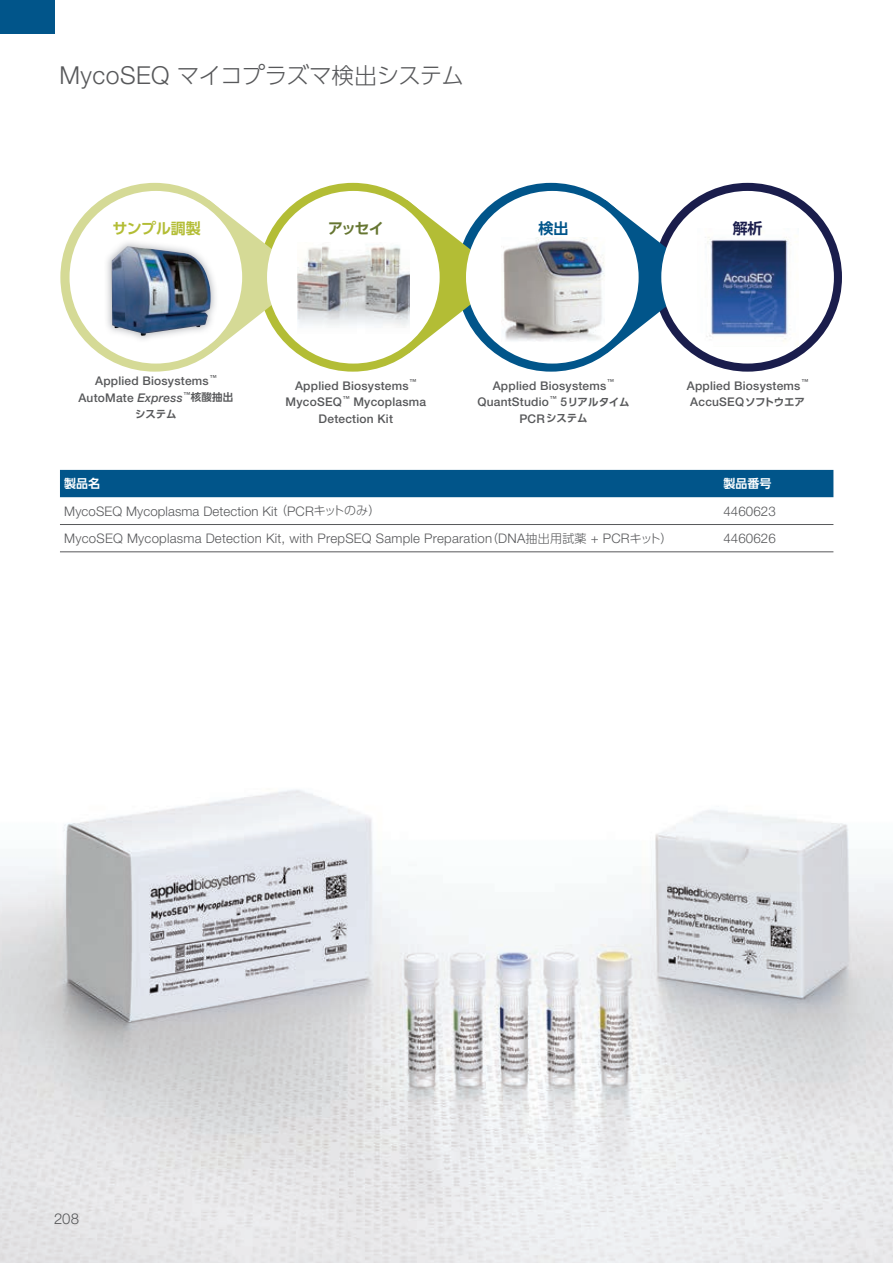
<style>
.page{position:relative;width:893px;height:1263px;background:#fff}
.page>*{position:absolute;margin:0;border:0;box-sizing:border-box;transform-origin:0 0}
.t1{font:22.5px "UD Shin Go Pro Light 90 pv RKSJ H";letter-spacing:-.02em;color:#57585a}
.t2{font:15px "UD Shin Go Pro De Bold 90 pv RKSJ H";letter-spacing:-.01em;color:#b3bd35}
.t3{font:15px "UD Shin Go Pro De Bold 90 pv RKSJ H";color:#667632}
.t4{font:300 15px "Helvetica Neue LTW1 G";color:#57585a}
.t5{font:15px "UD Shin Go Pro De Bold 90 pv RKSJ H";color:#01558a}
.t6{font:15px "UD Shin Go Pro De Bold 90 pv RKSJ H";color:#1a1d4c}
.t7{font:300 13.35px "Helvetica Neue LTW1 G";letter-spacing:.01em;color:#57585a}
.t8{font:300 13.2px "Helvetica Neue LTW1 G";letter-spacing:.02em;color:#57585a}
.t9{font:500 12px/16.5px "Helvetica Neue LTW1 G";letter-spacing:.015em;color:#57585a}
.t10{font:12px "UD Shin Go Pro De Bold 90 pv RKSJ H";color:#fff}
.t11{font:10.5px "UD Shin Go Pro De Bold 90 pv RKSJ H";letter-spacing:-.015em;color:#57585a}
.s1{font-family:"Helvetica Neue LTW1 G";font-weight:300;font-size:24.75px}
.s2{font-style:italic}
.s3{font-size:12.15px}
.s4{font-family:"UD Shin Go Pro De Bold 90 pv RKSJ H";font-weight:400;font-size:10.5px}
.s5{font-family:"Helvetica Neue LTW1 G";font-weight:500;font-size:12px}
.s6{font-family:"UD Shin Go Pro Light 90 pv RKSJ H";font-weight:400;font-size:12px}
</style>
<div class="page">
<div style="left:0;top:0;width:55px;height:34px;background:#01558a"></div>
<img style="left:0;top:789px;width:892px;height:474px">
<div style="left:60px;top:470px;width:773px;height:27px;background:#01558a"></div>
<hr style="left:60px;top:524px;width:773px;height:1px;background:#57585a">
<hr style="left:60px;top:552px;width:773px;height:1px;background:#57585a">
<div style="left:653px;top:183px;width:189px;height:189px;background:#1a1d4c;border-radius:50%"></div>
<div style="left:457px;top:183px;width:188px;height:189px;background:#01558a;border-radius:50%"></div>
<svg style="left:605px;top:200px;width:98px;height:153px"></svg>
<div style="left:258px;top:183px;width:189px;height:189px;background:#b3bd35;border-radius:50%"></div>
<svg style="left:407px;top:200px;width:99px;height:153px"></svg>
<div style="left:60px;top:183px;width:189px;height:189px;background:#d5da96;border-radius:50%"></div>
<div style="left:661px;top:191px;width:173px;height:173px;background:#fff;border-radius:50%"></div>
<div style="left:466px;top:191px;width:173px;height:173px;background:#fff;border-radius:50%"></div>
<div style="left:267px;top:191px;width:173px;height:173px;background:#fff;border-radius:50%"></div>
<div style="left:70px;top:191px;width:172px;height:173px;background:#fff;border-radius:50%"></div>
<img style="left:307px;top:245px;width:102px;height:81px">
<img style="left:501px;top:238px;width:104px;height:103px">
<img style="left:706px;top:229px;width:83px;height:113px">
<svg style="left:209px;top:200px;width:98px;height:153px"></svg>
<img style="left:107px;top:239px;width:111px;height:104px">
<img style="left:112px;top:246px;width:99px;height:90px">
<h1 class="t1" style="left:60px;top:67px;width:406px"><span class="s1">MycoSEQ</span> マイコプラズマ検出システム</h1>
<p class="t2" style="left:112px;top:222px;width:90px">サンプル調製</p>
<p class="t3" style="left:328px;top:222px;width:57px">アッセイ</p>
<p class="t5" style="left:539px;top:222px;width:31px">検出</p>
<p class="t9" style="left:78px;top:374px;width:140px;text-indent:17px">Applied Biosystems<sup>™<br></sup>AutoMate <span class="s2">Express</span><sup>™</sup></p>
<p class="t11" style="left:191px;top:394px;width:44px">核酸抽出</p>
<p class="t11" style="left:135px;top:410px;width:43px">システム</p>
<p class="t9" style="left:286px;top:378px;width:142px;text-align:center">Applied Biosystems<sup>™<br></sup>MycoSEQ<sup>™</sup> Mycoplasma<br>Detection Kit</p>
<p class="t9" style="left:477px;top:378px;width:154px;text-align:center">Applied Biosystems<sup>™<br></sup>QuantStudio<sup>™</sup> <span class="s3">5</span><span class="s4">リアルタイム</span></p>
<p class="t11" style="left:519px;top:414px;width:70px"><span class="s5">PCR</span>システム</p>
<p class="t6" style="left:733px;top:222px;width:31px">解析</p>
<p class="t9" style="left:687px;top:378px;width:123px">Applied Biosystems<sup>™<br></sup>AccuSEQ<span class="s4">ソフトウエア</span></p>
<p class="t10" style="left:64px;top:479px;width:37px">製品名</p>
<p class="t10" style="left:723px;top:479px;width:49px">製品番号</p>
<p class="t8" style="left:64px;top:506px;width:318px">MycoSEQ Mycoplasma Detection Kit <span class="s6">（</span>PCR<span class="s6">キットのみ）</span></p>
<p class="t7" style="left:723px;top:506px;width:54px">4460623</p>
<p class="t8" style="left:64px;top:533px;width:610px">MycoSEQ Mycoplasma Detection Kit, with PrepSEQ Sample Preparation<span class="s6">（</span>DNA<span class="s6">抽出用試薬</span> + PCR<span class="s6">キット）</span></p>
<p class="t7" style="left:723px;top:533px;width:54px">4460626</p>
<p class="t4" style="left:54px;top:1213px;width:27px">208</p>
</div>
